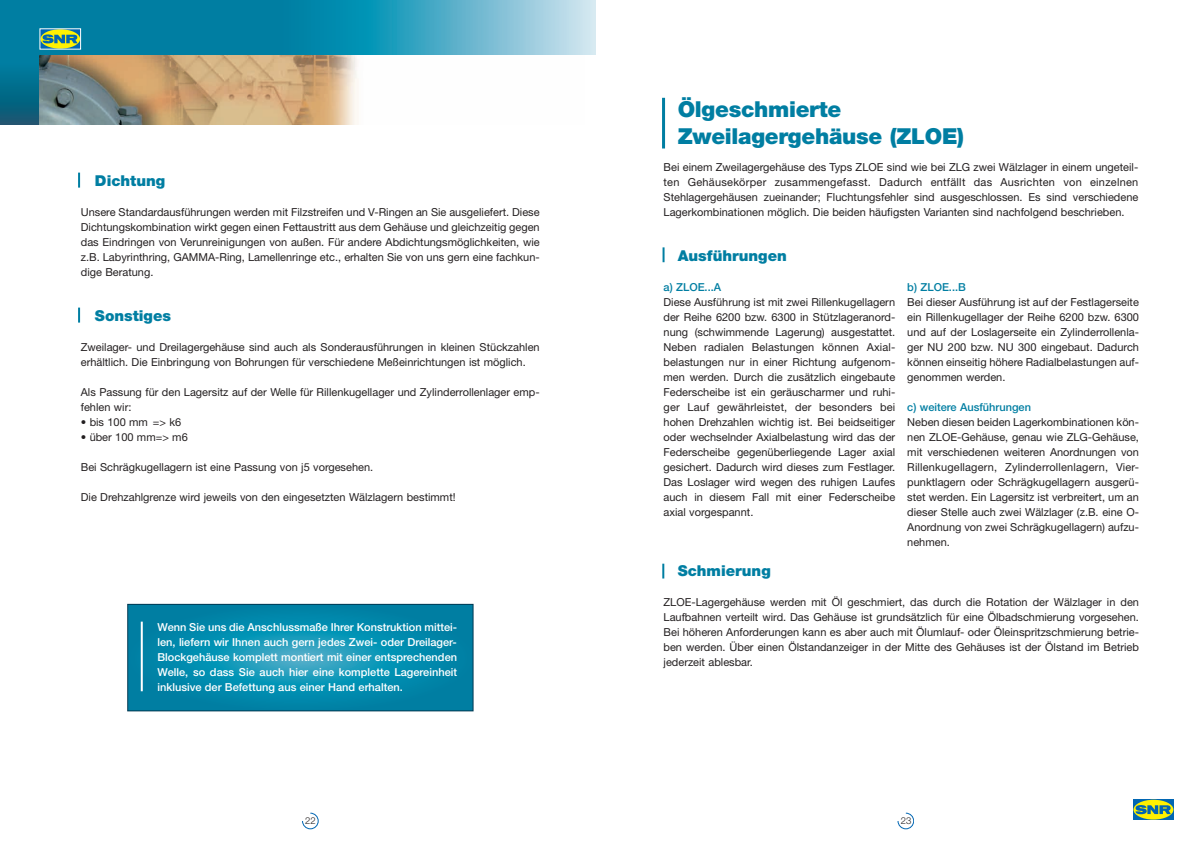
<style>
.page{position:relative;width:1191px;height:842px;background:#fff}
.page>*{position:absolute;margin:0;border:0;box-sizing:border-box;transform-origin:0 0}
.t1{font:900 22px/27px "Helvetica Neue";letter-spacing:-.015em;color:#007ea2}
.t2{font:900 15px "Helvetica Neue";color:#007ea2}
.t3{font:11px/15px "Helvetica Neue";color:#231f20;text-align:justify}
.t4{font:500 11px/15px "Helvetica Neue";color:#fff;text-align:justify}
.t5{font:500 11px "Helvetica Neue";color:#007ea2}
.t6{font:300 9.5px "Helvetica Neue";color:#231f20}
</style>
<div class="page">
<svg style="left:129px;top:606px;width:342px;height:103px;background:#068aad"></svg>
<div style="left:127px;top:604px;width:346px;height:107px;border:1px solid #013953"></div>
<svg style="left:1173px;top:799px;width:1px;height:21px"></svg>
<svg style="left:1133px;top:799px;width:40px;height:21px"></svg>
<div style="left:1133px;top:800px;width:40px;height:19px;background:#fff101;border-radius:50%"></div>
<svg style="left:1135px;top:805px;width:35px;height:9px"></svg>
<svg style="left:897px;top:813px;width:17px;height:16px"></svg>
<div style="left:0;top:0;width:294px;height:73px;background:#007ea2"></div>
<svg style="left:294px;top:0;width:301px;height:55px;background:#54afc9"></svg>
<svg style="left:0;top:64px;width:40px;height:61px;background:#096987"></svg>
<img style="left:40px;top:55px;width:318px;height:70px">
<div style="left:40px;top:29px;width:40px;height:20px;background:#0166b3"></div>
<svg style="left:40px;top:29px;width:40px;height:20px"></svg>
<svg style="left:43px;top:34px;width:35px;height:9px"></svg>
<svg style="left:302px;top:813px;width:16px;height:16px"></svg>
<svg style="left:78px;top:173px;width:2px;height:15px"></svg>
<svg style="left:78px;top:308px;width:2px;height:15px"></svg>
<hr style="left:141px;top:622px;width:2px;height:69px;background:#fff">
<hr style="left:662px;top:98px;width:3px;height:50px;background:#007ea2">
<svg style="left:662px;top:247px;width:2px;height:15px"></svg>
<svg style="left:662px;top:564px;width:2px;height:14px"></svg>
<h2 class="t2" style="left:95px;top:175px;width:72px">Dichtung</h2>
<p class="t3" style="left:81px;top:206px;width:460px">Unsere Standardausführungen werden mit Filzstreifen und V-Ringen an Sie ausgeliefert. Diese Dichtungskombination wirkt gegen einen Fettaustritt aus dem Gehäuse und gleichzeitig gegen das Eindringen von Verunreinigungen von außen. Für andere Abdichtungsmöglichkeiten, wie z.B. Labyrinthring, GAMMA-Ring, Lamellenringe etc., erhalten Sie von uns gern eine fachkun&shy;dige Beratung.</p>
<h2 class="t2" style="left:95px;top:310px;width:78px">Sonstiges</h2>
<p class="t3" style="left:81px;top:341px;width:460px">Zweilager- und Dreilagergehäuse sind auch als Sonderausführungen in kleinen Stückzahlen erhältlich. Die Einbringung von Bohrungen für verschiedene Meßeinrichtungen ist möglich.</p>
<p class="t3" style="left:81px;top:386px;width:460px">Als Passung für den Lagersitz auf der Welle für Rillenkugellager und Zylinderrollenlager emp&shy;fehlen wir:</p>
<p class="t3" style="left:81px;top:416px;width:102px">• bis 100 mm =&gt; k6</p>
<p class="t3" style="left:81px;top:431px;width:108px">• über 100 mm=&gt; m6</p>
<p class="t3" style="left:81px;top:461px;width:294px">Bei Schrägkugellagern ist eine Passung von j5 vorgesehen.</p>
<p class="t3" style="left:81px;top:491px;width:376px">Die Drehzahlgrenze wird jeweils von den eingesetzten Wälzlagern bestimmt!</p>
<p class="t4" style="left:157px;top:620px;width:301px">Wenn Sie uns die Anschlussmaße Ihrer Konstruktion mittei&shy;len, liefern wir Ihnen auch gern jedes Zwei- oder Dreilager-Blockgehäuse komplett montiert mit einer entsprechenden Welle, so dass Sie auch hier eine komplette Lagereinheit inklusive der Befettung aus einer Hand erhalten.</p>
<h1 class="t1" style="left:677px;top:97px;width:288px">Ölgeschmierte<br>Zweilagergehäuse (ZLOE)</h1>
<p class="t3" style="left:663px;top:161px;width:476px">Bei einem Zweilagergehäuse des Typs ZLOE sind wie bei ZLG zwei Wälzlager in einem ungeteil&shy;ten Gehäusekörper zusammengefasst. Dadurch entfällt das Ausrichten von einzelnen Stehlagergehäusen zueinander; Fluchtungsfehler sind ausgeschlossen. Es sind verschiedene Lagerkombinationen möglich. Die beiden häufigsten Varianten sind nachfolgend beschrieben.</p>
<h2 class="t2" style="left:677px;top:250px;width:111px">Ausführungen</h2>
<p class="t5" style="left:663px;top:283px;width:59px">a) ZLOE...A</p>
<p class="t3" style="left:663px;top:296px;width:233px">Diese Ausführung ist mit zwei Rillenkugellagern der Reihe 6200 bzw. 6300 in Stützlageranord&shy;nung (schwimmende Lagerung) ausgestattet.<br>Neben radialen Belastungen können Axial&shy;belastungen nur in einer Richtung aufgenom&shy;men werden. Durch die zusätzlich eingebaute Federscheibe ist ein geräuscharmer und ruhi&shy;ger Lauf gewährleistet, der besonders bei hohen Drehzahlen wichtig ist. Bei beidseitiger oder wechselnder Axialbelastung wird das der Federscheibe gegenüberliegende Lager axial gesichert. Dadurch wird dieses zum Festlager.<br>Das Loslager wird wegen des ruhigen Laufes auch in diesem Fall mit einer Federscheibe axial vorgespannt.</p>
<p class="t5" style="left:907px;top:283px;width:60px">b) ZLOE...B</p>
<p class="t3" style="left:907px;top:296px;width:233px">Bei dieser Ausführung ist auf der Festlagerseite ein Rillenkugellager der Reihe 6200 bzw. 6300 und auf der Loslagerseite ein Zylinderrollenla&shy;ger NU 200 bzw. NU 300 eingebaut. Dadurch können einseitig höhere Radialbelastungen auf&shy;genommen werden.</p>
<p class="t5" style="left:907px;top:403px;width:125px">c) weitere Ausführungen</p>
<p class="t3" style="left:907px;top:416px;width:233px">Neben diesen beiden Lagerkombinationen kön&shy;nen ZLOE-Gehäuse, genau wie ZLG-Gehäuse, mit verschiedenen weiteren Anordnungen von Rillenkugellagern, Zylinderrollenlagern, Vier&shy;punktlagern oder Schrägkugellagern ausgerü&shy;stet werden. Ein Lagersitz ist verbreitert, um an dieser Stelle auch zwei Wälzlager (z.B. eine O-Anordnung von zwei Schrägkugellagern) aufzu&shy;nehmen.</p>
<h2 class="t2" style="left:677px;top:565px;width:95px">Schmierung</h2>
<p class="t3" style="left:663px;top:596px;width:477px">ZLOE-Lagergehäuse werden mit Öl geschmiert, das durch die Rotation der Wälzlager in den Laufbahnen verteilt wird. Das Gehäuse ist grundsätzlich für eine Ölbadschmierung vorgesehen.<br>Bei höheren Anforderungen kann es aber auch mit Ölumlauf- oder Öleinspritzschmierung betrie&shy;ben werden. Über einen Ölstandanzeiger in der Mitte des Gehäuses ist der Ölstand im Betrieb jederzeit ablesbar.</p>
<p class="t6" style="left:305px;top:815px;width:12px">22</p>
<p class="t6" style="left:900px;top:815px;width:12px">23</p>
</div>
